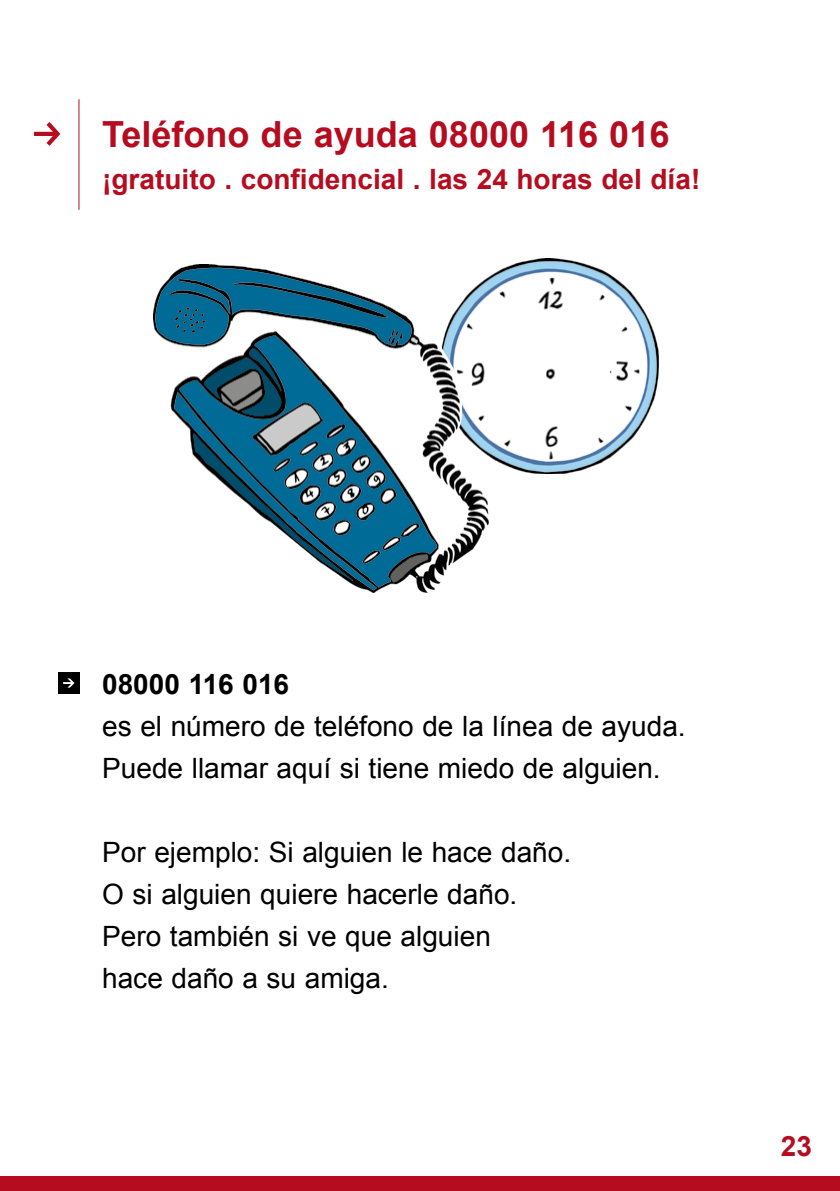
<style>
.page{position:relative;width:840px;height:1191px;background:#fff}
.page>*{position:absolute;margin:0;border:0;box-sizing:border-box;transform-origin:0 0}
.t1{font:700 36px "Arial";color:#b60c1f}
.t2{font:28px/42px "Arial";color:#000}
.t3{font:700 28px "Arial";color:#b60c1f}
.t4{font:700 28px "Arial";color:#000}
</style>
<div class="page">
<svg style="left:34px;top:122px;width:26px;height:24px"></svg>
<hr style="left:78px;top:99px;width:1px;height:111px;background:#b60c1f">
<div style="left:58px;top:672px;width:21px;height:21px;background:#000"></div>
<svg style="left:63px;top:678px;width:11px;height:9px"></svg>
<img style="left:488px;top:259px;width:169px;height:214px">
<img style="left:153px;top:264px;width:335px;height:328px">
<svg style="left:498px;top:365px;width:48px;height:29px"></svg>
<svg style="left:556px;top:357px;width:53px;height:23px"></svg>
<div style="left:0;top:1176px;width:839px;height:15px;background:#b60c1f"></div>
<p class="t1" style="left:102px;top:111px;width:568px">Teléfono de ayuda 08000 116 016</p>
<p class="t3" style="left:102px;top:161px;width:599px">¡gratuito . confidencial . las 24 horas del día!</p>
<p class="t4" style="left:102px;top:665px;width:188px">08000 116 016</p>
<p class="t2" style="left:102px;top:705px;width:584px">es el número de teléfono de la línea de ayuda.<br>Puede llamar aquí si tiene miedo de alguien.</p>
<p class="t2" style="left:102px;top:831px;width:470px">Por ejemplo: Si alguien le hace daño.<br>O si alguien quiere hacerle daño.<br>Pero también si ve que alguien<br>hace daño a su amiga.</p>
<p class="t3" style="left:780px;top:1127px;width:33px">23</p>
</div>
